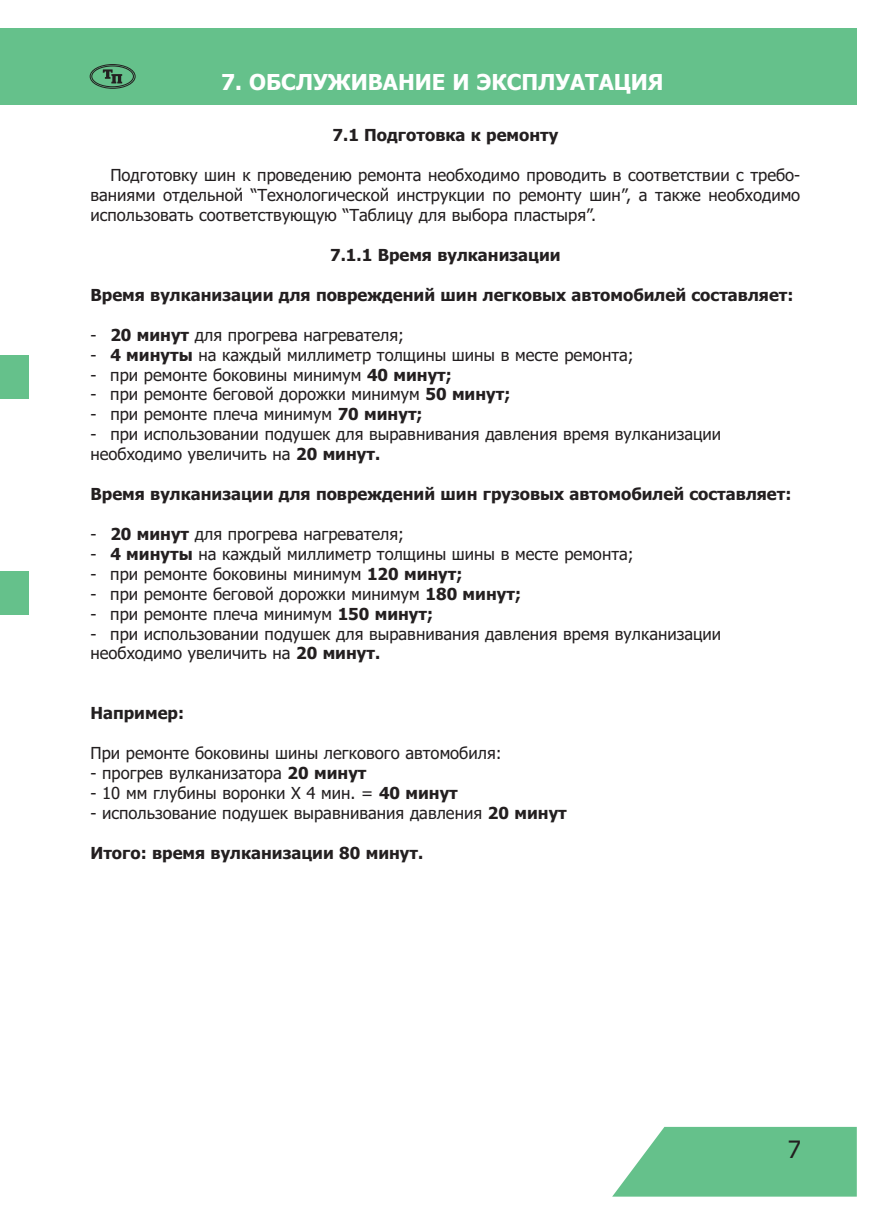
<style>
.page{position:relative;width:885px;height:1225px;background:#fff}
.page>*{position:absolute;margin:0;border:0;box-sizing:border-box;transform-origin:0 0}
.t1{font:24px "Tahoma";color:#231f20}
.t2{font:700 22px "Tahoma";color:#fff}
.t3{font:16.6px/20px "Tahoma";color:#231f20}
.t4{font:700 16.6px "Tahoma";color:#231f20}
.s1{font-weight:700}
</style>
<div class="page">
<div style="left:0;top:28px;width:856px;height:77px;background:#65c18b"></div>
<svg style="left:612px;top:1126px;width:244px;height:70px;background:#78c899"></svg>
<div style="left:91px;top:65px;width:43px;height:22px;border:1px solid #231f20;border-radius:50%"></div>
<div style="left:90px;top:64px;width:45px;height:25px;border:1px solid #231f20;border-radius:50%"></div>
<svg style="left:103px;top:69px;width:19px;height:14px"></svg>
<div style="left:0;top:355px;width:28px;height:44px;background:#65c18b"></div>
<div style="left:0;top:571px;width:28px;height:44px;background:#65c18b"></div>
<h2 class="t2" style="left:221px;top:70px;width:444px">7. ОБСЛУЖИВАНИЕ И ЭКСПЛУАТАЦИЯ</h2>
<p class="t4" style="left:332px;top:126px;width:227px">7.1 Подготовка к ремонту</p>
<p class="t3" style="left:90px;top:165px;width:711px;text-align:justify;text-indent:20px">Подготовку шин к проведению ремонта необходимо проводить в соответствии с требо&shy;ваниями отдельной “Технологической инструкции по ремонту шин”, а также необходимо использовать соответствующую “Таблицу для выбора пластыря”.</p>
<p class="t4" style="left:330px;top:245px;width:232px">7.1.1 Время вулканизации</p>
<p class="t4" style="left:90px;top:285px;width:704px">Время вулканизации для повреждений шин легковых автомобилей составляет:</p>
<p class="t3" style="left:90px;top:325px;width:315px">- <span class="s1">20 минут</span> для прогрева нагревателя;</p>
<p class="t3" style="left:90px;top:345px;width:544px">- <span class="s1">4 минуты</span> на каждый миллиметр толщины шины в месте ремонта;</p>
<p class="t3" style="left:90px;top:365px;width:363px">- при ремонте боковины минимум <span class="s1">40 минут;</span></p>
<p class="t3" style="left:90px;top:385px;width:421px">- при ремонте беговой дорожки минимум <span class="s1">50 минут;</span></p>
<p class="t3" style="left:90px;top:404px;width:333px">- при ремонте плеча минимум <span class="s1">70 минут;</span></p>
<p class="t3" style="left:90px;top:424px;width:632px">- при использовании подушек для выравнивания давления время вулканизации необходимо увеличить на <span class="s1">20 минут.</span></p>
<p class="t4" style="left:90px;top:484px;width:702px">Время вулканизации для повреждений шин грузовых автомобилей составляет:</p>
<p class="t3" style="left:90px;top:524px;width:315px">- <span class="s1">20 минут</span> для прогрева нагревателя;</p>
<p class="t3" style="left:90px;top:544px;width:544px">- <span class="s1">4 минуты</span> на каждый миллиметр толщины шины в месте ремонта;</p>
<p class="t3" style="left:90px;top:564px;width:373px">- при ремонте боковины минимум <span class="s1">120 минут;</span></p>
<p class="t3" style="left:90px;top:584px;width:432px">- при ремонте беговой дорожки минимум <span class="s1">180 минут;</span></p>
<p class="t3" style="left:90px;top:604px;width:344px">- при ремонте плеча минимум <span class="s1">150 минут;</span></p>
<p class="t3" style="left:90px;top:624px;width:632px">- при использовании подушек для выравнивания давления время вулканизации необходимо увеличить на <span class="s1">20 минут.</span></p>
<p class="t4" style="left:90px;top:704px;width:95px">Например:</p>
<p class="t3" style="left:90px;top:743px;width:412px">При ремонте боковины шины легкового автомобиля:</p>
<p class="t3" style="left:90px;top:763px;width:277px">- прогрев вулканизатора <span class="s1">20 минут</span></p>
<p class="t3" style="left:90px;top:783px;width:369px">- 10 мм глубины воронки X 4 мин. = <span class="s1">40 минут</span></p>
<p class="t3" style="left:90px;top:803px;width:478px">- использование подушек выравнивания давления <span class="s1">20 минут</span></p>
<p class="t4" style="left:90px;top:843px;width:334px">Итого: время вулканизации 80 минут.</p>
<h1 class="t1" style="left:787px;top:1135px;width:15px">7</h1>
</div>
